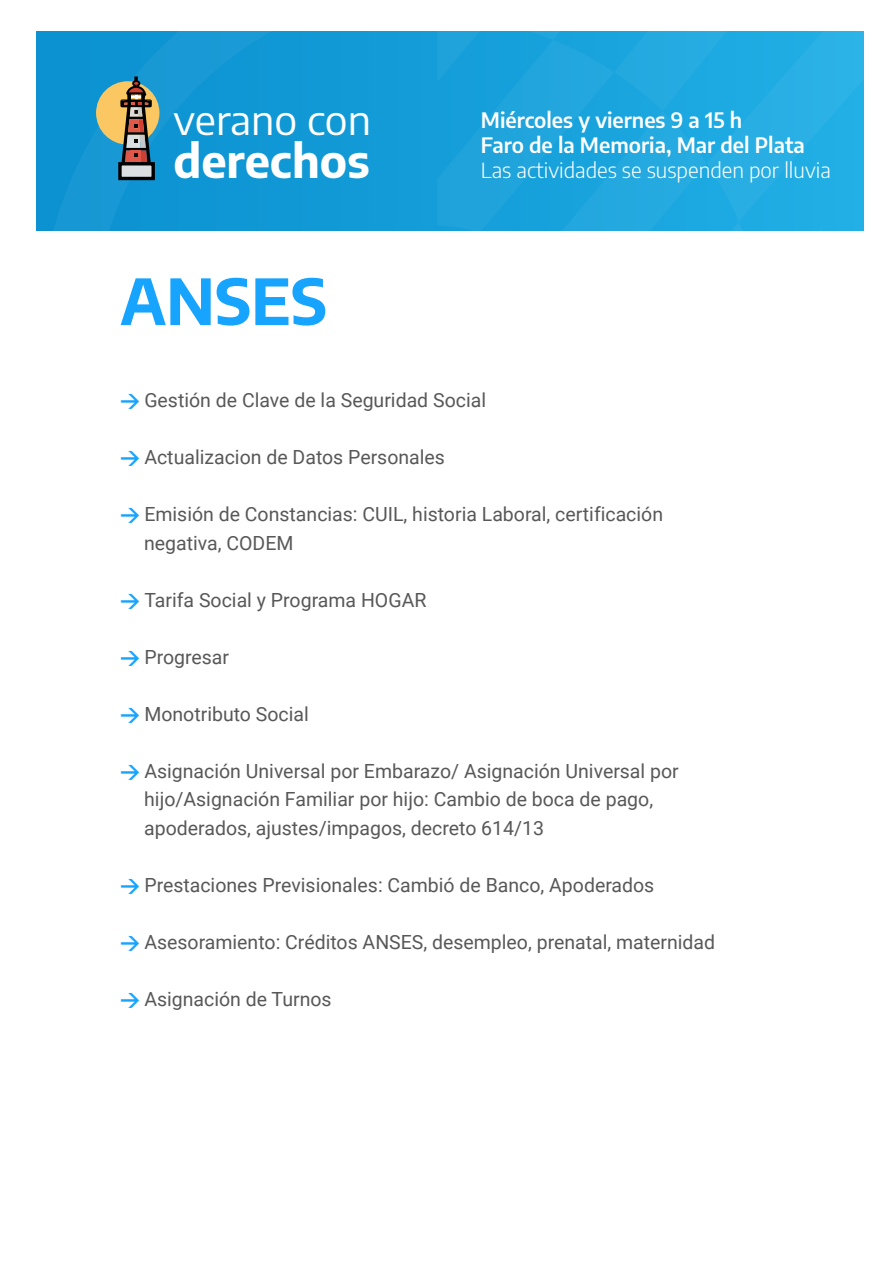
<style>
.page{position:relative;width:893px;height:1263px;background:#fff}
.page>*{position:absolute;margin:0;border:0;box-sizing:border-box;transform-origin:0 0}
.t1{font:700 63px "Encode Sans";color:#17a4ff}
.t2{font:700 45.45px "Encode Sans";color:#fff}
.t3{font:40.95px "Encode Sans";color:#fff}
.t4{font:600 20.85px/25px "Encode Sans";color:#fff}
.t5{font:300 20.85px "Encode Sans";color:#fff}
.t6{font:19.5px/28.5px "Roboto";color:#585858}
.s1{font-family:"DIN Pro";font-weight:700;color:#17a4ff}
</style>
<div class="page">
<div style="left:39px;top:31px;width:392px;height:200px;background:#1098d4"></div>
<svg style="left:437px;top:31px;width:427px;height:200px;background:#1fa7df"></svg>
<div style="left:96px;top:81px;width:63px;height:64px;background:#fac762;border-radius:50%"></div>
<svg style="left:120px;top:76px;width:32px;height:86px"></svg>
<div style="left:132px;top:80px;width:8px;height:7px;border:2px solid #000;border-radius:50%"></div>
<div style="left:118px;top:162px;width:37px;height:18px;background:#dbdfe1;border:3px solid #000"></div>
<h3 class="t3" style="left:173px;top:91px;width:199px">verano con</h3>
<h2 class="t2" style="left:173px;top:127px;width:198px">derechos</h2>
<h1 class="t1" style="left:120px;top:254px;width:208px">ANSES</h1>
<p class="t4" style="left:481px;top:107px;width:325px">Miércoles y viernes 9 a 15 h<br>Faro de la Memoria, Mar del Plata</p>
<p class="t5" style="left:481px;top:156px;width:351px">Las actividades se suspenden por lluvia</p>
<p class="t6" style="left:120px;top:385px;width:367px"><span class="s1">→</span> Gestión de Clave de la Seguridad Social</p>
<p class="t6" style="left:120px;top:442px;width:326px"><span class="s1">→</span> Actualizacion de Datos Personales</p>
<p class="t6" style="left:144px;top:499px;width:520px;text-indent:-24px"><span class="s1">→</span> Emisión de Constancias: CUIL, historia Laboral, certificación negativa, CODEM</p>
<p class="t6" style="left:120px;top:585px;width:308px"><span class="s1">→</span> Tarifa Social y Programa HOGAR</p>
<p class="t6" style="left:120px;top:642px;width:110px"><span class="s1">→</span> Progresar</p>
<p class="t6" style="left:120px;top:699px;width:190px"><span class="s1">→</span> Monotributo Social</p>
<p class="t6" style="left:144px;top:756px;width:536px;text-indent:-24px"><span class="s1">→</span> Asignación Universal por Embarazo/ Asignación Universal por hijo/Asignación Familiar por hijo: Cambio de boca de pago, apoderados, ajustes/impagos, decreto 614/13</p>
<p class="t6" style="left:120px;top:870px;width:536px"><span class="s1">→</span> Prestaciones Previsionales: Cambió de Banco, Apoderados</p>
<p class="t6" style="left:120px;top:927px;width:596px"><span class="s1">→</span> Asesoramiento: Créditos ANSES, desempleo, prenatal, maternidad</p>
<p class="t6" style="left:120px;top:984px;width:213px"><span class="s1">→</span> Asignación de Turnos</p>
</div>
